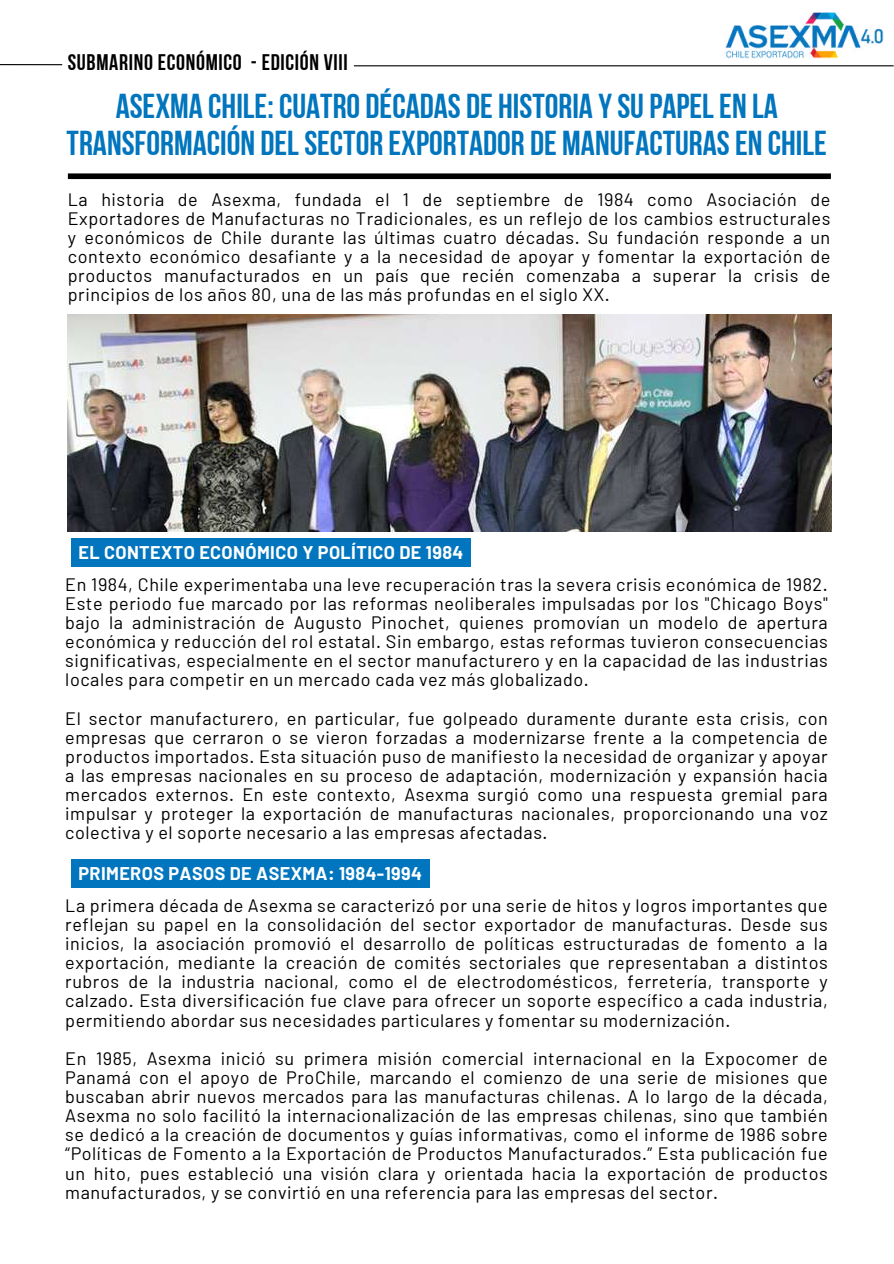
<style>
.page{position:relative;width:894px;height:1264px;background:#fff}
.page>*{position:absolute;margin:0;border:0;box-sizing:border-box;transform-origin:0 0}
.t1{font:34.5px/37.2px "Bebas Neue Cyrillic";color:#0175bd;text-align:center}
.t2{font:22.5px "Bebas Neue Cyrillic";letter-spacing:.03em;color:#000}
.t3{font:18px/19.2px "Barlow";letter-spacing:.03em;color:#000;text-align:justify}
.t4{font:700 18px "Barlow";letter-spacing:.02em;color:#fff}
</style>
<div class="page">
<hr style="left:0;top:64px;width:62px;height:1px;background:#000">
<hr style="left:354px;top:65px;width:539px;height:1px;background:#000">
<img style="left:724px;top:13px;width:159px;height:46px">
<div style="left:68px;top:173px;width:762px;height:6px;background:#000"></div>
<img style="left:68px;top:314px;width:763px;height:217px">
<div style="left:71px;top:538px;width:400px;height:29px;background:#0175bd"></div>
<div style="left:71px;top:859px;width:358px;height:28px;background:#0175bd"></div>
<p class="t2" style="left:68px;top:53px;width:281px">SUBMARINO ECONÓMICO - EDICIÓN VIII</p>
<h1 class="t1" style="left:67px;top:91px;width:761px">ASEXMA CHILE: CUATRO DÉCADAS DE HISTORIA YSUPAPELEN LA<br>TRANSFORMACIÓN DELSECTOR EXPORTADOR DE MANUFACTURASEN CHILE</h1>
<p class="t3" style="left:68px;top:189px;width:763px">La historia de Asexma, fundada el 1 de septiembre de 1984 como Asociación de Exportadores de Manufacturas no Tradicionales, es un reflejo de los cambios estructurales y económicos de Chile durante las últimas cuatro décadas. Su fundación responde a un contexto económico desafiante y a la necesidad de apoyar y fomentar la exportación de productos manufacturados en un país que recién comenzaba a superar la crisis de principios de los años 80, una de las más profundas en el siglo XX.</p>
<p class="t4" style="left:78px;top:540px;width:386px">EL CONTEXTO ECONÓMICO Y POLÍTICO DE 1984</p>
<p class="t3" style="left:65px;top:574px;width:763px">En 1984, Chile experimentaba una leve recuperación tras la severa crisis económica de 1982.<br>Este periodo fue marcado por las reformas neoliberales impulsadas por los "Chicago Boys" bajo la administración de Augusto Pinochet, quienes promovían un modelo de apertura económica y reducción del rol estatal. Sin embargo, estas reformas tuvieron consecuencias significativas, especialmente en el sector manufacturero y en la capacidad de las industrias locales para competir en un mercado cada vez más globalizado.</p>
<p class="t3" style="left:65px;top:707px;width:763px">El sector manufacturero, en particular, fue golpeado duramente durante esta crisis, con empresas que cerraron o se vieron forzadas a modernizarse frente a la competencia de productos importados. Esta situación puso de manifiesto la necesidad de organizar y apoyar a las empresas nacionales en su proceso de adaptación, modernización y expansión hacia mercados externos. En este contexto, Asexma surgió como una respuesta gremial para impulsar y proteger la exportación de manufacturas nacionales, proporcionando una voz colectiva y el soporte necesario a las empresas afectadas.</p>
<p class="t4" style="left:78px;top:861px;width:345px">PRIMEROS PASOS DE ASEXMA: 1984-1994</p>
<p class="t3" style="left:65px;top:894px;width:763px">La primera década de Asexma se caracterizó por una serie de hitos y logros importantes que reflejan su papel en la consolidación del sector exportador de manufacturas. Desde sus inicios, la asociación promovió el desarrollo de políticas estructuradas de fomento a la exportación, mediante la creación de comités sectoriales que representaban a distintos rubros de la industria nacional, como el de electrodomésticos, ferretería, transporte y calzado. Esta diversificación fue clave para ofrecer un soporte específico a cada industria, permitiendo abordar sus necesidades particulares y fomentar su modernización.</p>
<p class="t3" style="left:65px;top:1047px;width:763px">En 1985, Asexma inició su primera misión comercial internacional en la Expocomer de Panamá con el apoyo de ProChile, marcando el comienzo de una serie de misiones que buscaban abrir nuevos mercados para las manufacturas chilenas. A lo largo de la década, Asexma no solo facilitó la internacionalización de las empresas chilenas, sino que también se dedicó a la creación de documentos y guías informativas, como el informe de 1986 sobre “Políticas de Fomento a la Exportación de Productos Manufacturados.” Esta publicación fue un hito, pues estableció una visión clara y orientada hacia la exportación de productos manufacturados, y se convirtió en una referencia para las empresas del sector.</p>
</div>
